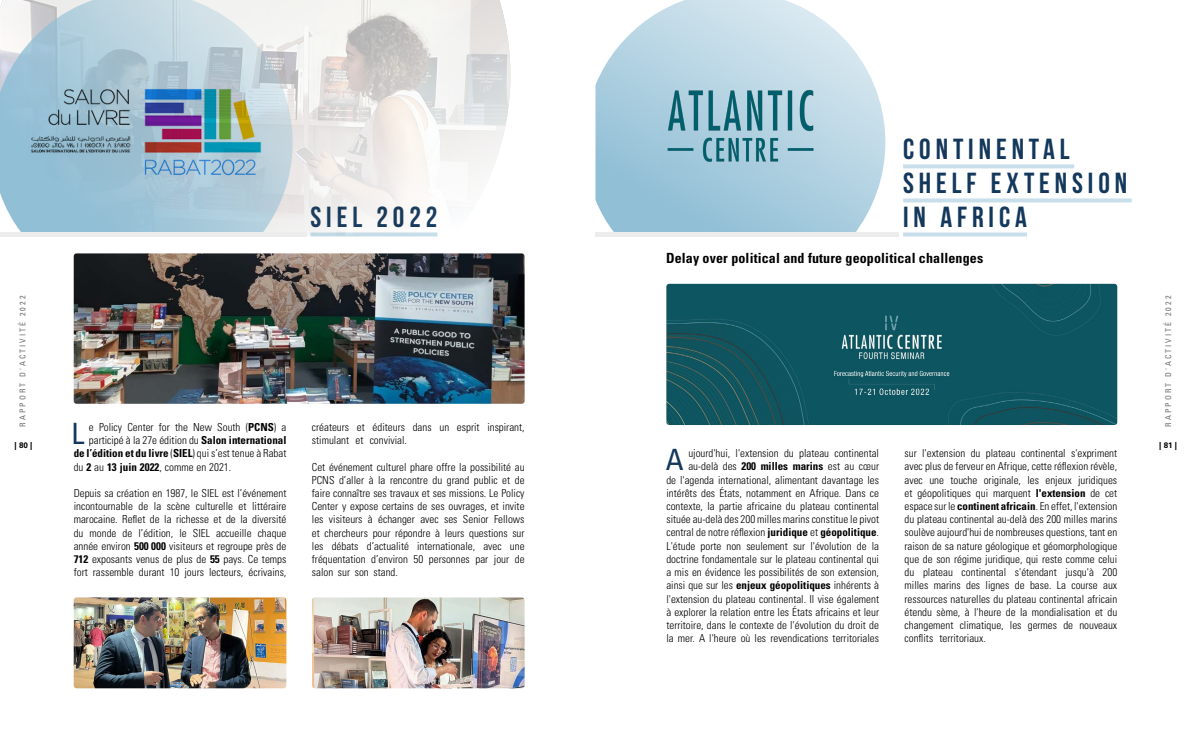
<style>
.page{position:relative;width:1191px;height:738px;background:#fff}
.page>*{position:absolute;margin:0;border:0;box-sizing:border-box;transform-origin:0 0}
.t1{font:condensed 29.3px "Univers LT Std";color:#13385c}
.t2{font:29px/34px "Bebas Neue";letter-spacing:.17em;color:#13385c}
.t3{font:700 condensed 14px "Univers LT Std";letter-spacing:.01em;color:#000}
.t4{font:300 condensed 11px/13.2px "Univers LT Std";color:#000;text-align:justify}
.t5{font:700 condensed 11px "Univers LT Std";color:#000}
.t6{font:condensed 8px "Univers LT Std";letter-spacing:.25em;color:#706f6f}
.t7{font:700 8px "Univers LT Std";color:#000}
.s1{font-weight:700}
.s2{font-weight:300}
</style>
<div class="page">
<hr style="left:310px;top:232px;width:127px;height:4px;background:#c8dfeb">
<img style="left:74px;top:253px;width:450px;height:150px">
<img style="left:74px;top:597px;width:212px;height:90px">
<img style="left:312px;top:597px;width:212px;height:90px">
<img style="left:293px;top:0;width:217px;height:235px">
<svg style="left:0;top:0;width:293px;height:232px;background:#b7d0dc"></svg>
<hr style="left:0;top:232px;width:306px;height:4px;background:#ededed">
<img style="left:27px;top:84px;width:239px;height:97px">
<svg style="left:595px;top:0;width:290px;height:232px;background:#bcd8e6"></svg>
<hr style="left:595px;top:232px;width:304px;height:4px;background:#ededed">
<svg style="left:903px;top:164px;width:171px;height:4px"></svg>
<svg style="left:903px;top:198px;width:228px;height:4px"></svg>
<svg style="left:903px;top:232px;width:124px;height:4px"></svg>
<img style="left:666px;top:283px;width:451px;height:141px">
<img style="left:660px;top:84px;width:160px;height:84px">
<h2 class="t2" style="left:310px;top:200px;width:128px">SIEL 2022</h2>
<h2 class="t2" style="left:903px;top:132px;width:225px">CONTINENTAL<br>SHELF EXTENSION<br>IN AFRICA</h2>
<p class="t3" style="left:666px;top:250px;width:319px">Delay over political and future geopolitical challenges</p>
<p class="t6" style="left:18px;top:426px;width:132px;rotate:-90deg">RAPPORT D'ACTIVITÉ 2022</p>
<p class="t6" style="left:1163px;top:426px;width:132px;rotate:-90deg">RAPPORT D'ACTIVITÉ 2022</p>
<p class="t7" style="left:15px;top:440px;width:19px">| 80 |</p>
<p class="t7" style="left:1159px;top:440px;width:19px">| 81 |</p>
<h1 class="t1" style="left:71px;top:415px;width:15px">L</h1>
<p class="t4" style="left:89px;top:420px;width:199px">e Policy Center for the New South (<span class="s1">PCNS</span>) a</p>
<p class="t4" style="left:312px;top:420px;width:214px">créateurs et éditeurs dans un esprit inspirant, stimulant et convivial.</p>
<p class="t4" style="left:312px;top:459px;width:214px">Cet événement culturel phare offre la possibilité au PCNS d’aller à la rencontre du grand public et de faire connaître ses travaux et ses missions. Le Policy Center y expose certains de ses ouvrages, et invite les visiteurs à échanger avec ses Senior Fellows et chercheurs pour répondre à leurs questions sur les débats d’actualité internationale, avec une fréquentation d’environ 50 personnes par jour de salon sur son stand.</p>
<p class="t4" style="left:89px;top:433px;width:199px">participé à la 27e édition du <span class="s1">Salon international</span></p>
<p class="t5" style="left:74px;top:446px;width:214px">de l’édition et du livre <span class="s2">(</span>SIEL<span class="s2">) qui s’est tenue à Rabat</span></p>
<p class="t4" style="left:74px;top:459px;width:159px">du <span class="s1">2</span> au <span class="s1">13 juin 2022</span>, comme en 2021.</p>
<p class="t4" style="left:74px;top:486px;width:214px">Depuis sa création en 1987, le SIEL est l’événement incontournable de la scène culturelle et littéraire marocaine. Reflet de la richesse et de la diversité du monde de l’édition, le SIEL accueille chaque année environ <span class="s1">500 000</span> visiteurs et regroupe près de <span class="s1">712</span> exposants venus de plus de <span class="s1">55</span> pays. Ce temps fort rassemble durant 10 jours lecteurs, écrivains,</p>
<p class="t4" style="left:666px;top:446px;width:214px;text-align:right">ujourd'hui, l'extension du plateau continental au-delà des <span class="s1">200 milles marins</span> est au cœur<br>de l'agenda international, alimentant davantage les intérêts des États, notamment en Afrique. Dans ce contexte, la partie africaine du plateau continental située au-delà des 200 milles marins constitue le pivot central de notre réflexion <span class="s1">juridique</span> et <span class="s1">géopolitique</span>.<br>L'étude porte non seulement sur l'évolution de la doctrine fondamentale sur le plateau continental qui a mis en évidence les possibilités de son extension, ainsi que sur les <span class="s1">enjeux géopolitiques</span> inhérents à l'extension du plateau continental. Il vise également à explorer la relation entre les États africains et leur territoire, dans le contexte de l'évolution du droit de la mer. A l'heure où les revendications territoriales</p>
<p class="t4" style="left:904px;top:446px;width:214px">sur l'extension du plateau continental s'expriment avec plus de ferveur en Afrique, cette réflexion révèle, avec une touche originale, les enjeux juridiques et géopolitiques qui marquent <span class="s1">l'extension</span> de cet espace sur le <span class="s1">continent africain</span>. En effet, l'extension du plateau continental au-delà des 200 milles marins soulève aujourd'hui de nombreuses questions, tant en raison de sa nature géologique et géomorphologique que de son régime juridique, qui reste comme celui du plateau continental s'étendant jusqu'à 200 milles marins des lignes de base. La course aux ressources naturelles du plateau continental africain étendu sème, à l'heure de la mondialisation et du changement climatique, les germes de nouveaux conflits territoriaux.</p>
<h1 class="t1" style="left:666px;top:441px;width:19px">A</h1>
</div>
